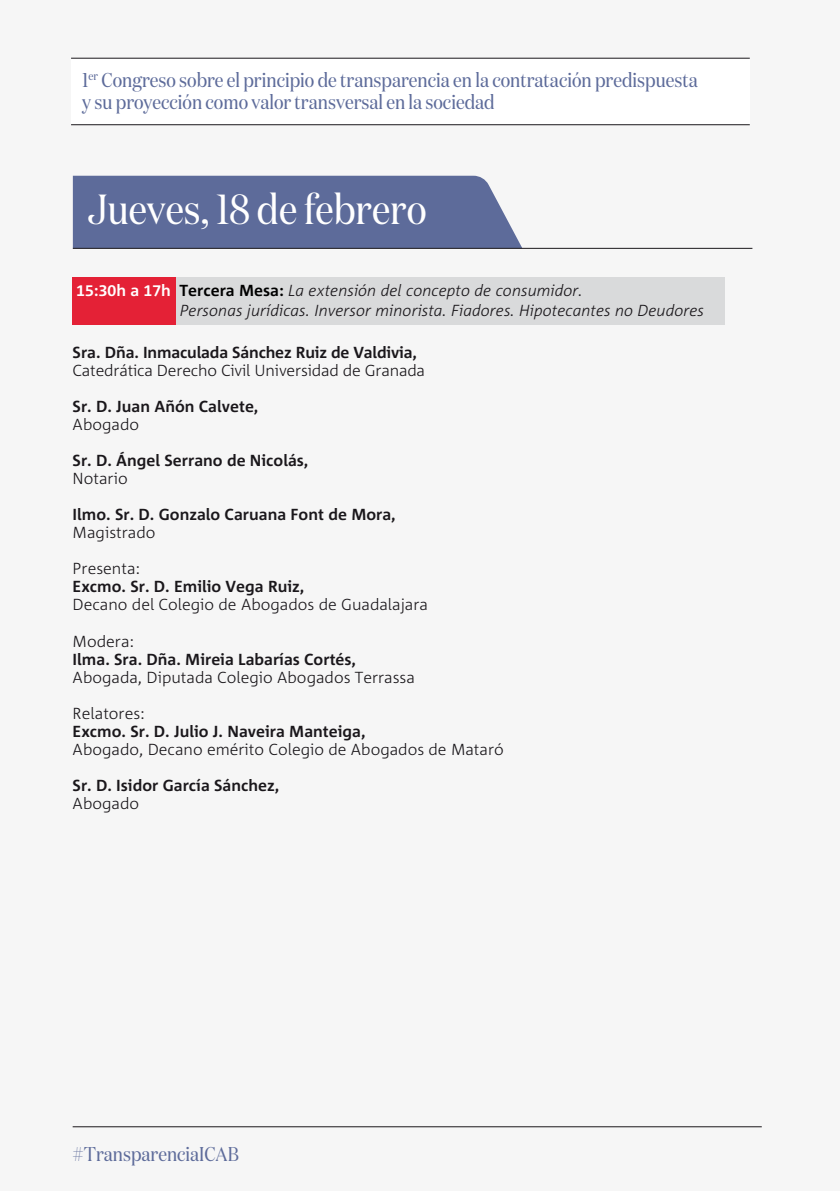
<style>
.page{position:relative;width:840px;height:1191px;background:#fff}
.page>*{position:absolute;margin:0;border:0;box-sizing:border-box;transform-origin:0 0}
.t1{font:42px "Domaine Disp Nar";color:#fff}
.t2{font:20px/22px "Domaine Disp Nar";color:#5d6b9a}
.t3{font:700 16px "Corpid";color:#1a171b}
.t4{font:300 16px "Corpid";color:#1a171b}
.t5{font:italic 300 16px/20px "Corpid";color:#1a171b}
.s1{font-weight:700;font-style:normal;color:#fff}
.s2{font-weight:700;font-style:normal;color:#000}
</style>
<div class="page">
<div style="left:0;top:0;width:839px;height:1191px;background:#f6f6f6"></div>
<div style="left:71px;top:58px;width:678px;height:67px;background:#fff"></div>
<hr style="left:71px;top:58px;width:678px;height:1px;background:#1a171b">
<hr style="left:71px;top:124px;width:678px;height:1px;background:#1a171b">
<div style="left:73px;top:176px;width:449px;height:72px;background:#5d6b9a"></div>
<hr style="left:73px;top:248px;width:679px;height:1px;background:#1a171b">
<div style="left:72px;top:277px;width:104px;height:48px;background:#e42136"></div>
<div style="left:176px;top:277px;width:548px;height:48px;background:#d9dadb"></div>
<hr style="left:73px;top:1126px;width:688px;height:1px;background:#1a171b">
<p class="t2" style="left:82px;top:69px;width:616px">1<sup>er</sup> Congreso sobre el principio de transparencia en la contratación predispuesta y su proyección como valor transversal en la sociedad</p>
<h1 class="t1" style="left:88px;top:184px;width:340px">Jueves, 18 de febrero</h1>
<p class="t5" style="left:180px;top:280px;width:525px;text-indent:-103px"><span class="s1">15:30h a 17h</span> <span class="s2">Tercera Mesa:</span> La extensión del concepto de consumidor.<br>Personas jurídicas. Inversor minorista. Fiadores. Hipotecantes no Deudores</p>
<p class="t3" style="left:73px;top:343px;width:345px">Sra. Dña. Inmaculada Sánchez Ruiz de Valdivia,</p>
<p class="t4" style="left:73px;top:361px;width:354px">Catedrática Derecho Civil Universidad de Granada</p>
<p class="t3" style="left:73px;top:397px;width:187px">Sr. D. Juan Añón Calvete,</p>
<p class="t4" style="left:73px;top:415px;width:68px">Abogado</p>
<p class="t3" style="left:73px;top:451px;width:237px">Sr. D. Ángel Serrano de Nicolás,</p>
<p class="t4" style="left:73px;top:469px;width:56px">Notario</p>
<p class="t3" style="left:73px;top:505px;width:324px">Ilmo. Sr. D. Gonzalo Caruana Font de Mora,</p>
<p class="t4" style="left:73px;top:523px;width:84px">Magistrado</p>
<p class="t4" style="left:73px;top:559px;width:69px">Presenta:</p>
<p class="t3" style="left:73px;top:577px;width:233px">Excmo. Sr. D. Emilio Vega Ruiz,</p>
<p class="t4" style="left:73px;top:595px;width:356px">Decano del Colegio de Abogados de Guadalajara</p>
<p class="t4" style="left:73px;top:631px;width:63px">Modera:</p>
<p class="t3" style="left:73px;top:649px;width:285px">Ilma. Sra. Dña. Mireia Labarías Cortés,</p>
<p class="t4" style="left:73px;top:667px;width:343px">Abogada, Diputada Colegio Abogados Terrassa</p>
<p class="t4" style="left:73px;top:703px;width:74px">Relatores:</p>
<p class="t3" style="left:73px;top:721px;width:294px">Excmo. Sr. D. Julio J. Naveira Manteiga,</p>
<p class="t4" style="left:73px;top:739px;width:432px">Abogado, Decano emérito Colegio de Abogados de Mataró</p>
<p class="t3" style="left:73px;top:775px;width:208px">Sr. D. Isidor García Sánchez,</p>
<p class="t4" style="left:73px;top:793px;width:68px">Abogado</p>
<p class="t2" style="left:73px;top:1142px;width:168px">#TransparenciaICAB</p>
</div>
